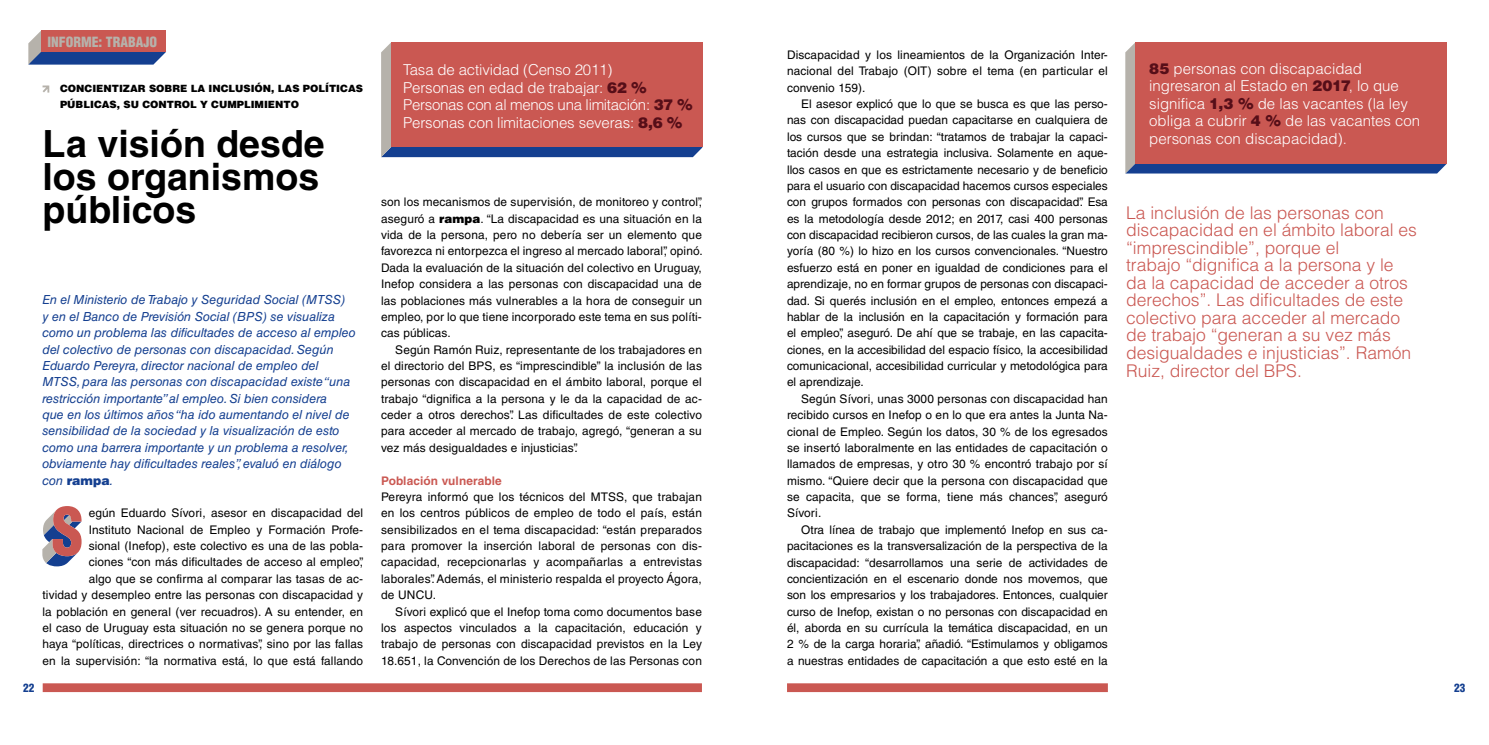
<style>
.page{position:relative;width:1489px;height:745px;background:#fff}
.page>*{position:absolute;margin:0;border:0;box-sizing:border-box;transform-origin:0 0}
.t1{font:700 37.5px/32.8px "Helvetica LT Std";color:#000}
.t2{font:300 17.5px/17.5px "Helvetica LT Std";color:#ca5852}
.t3{font:300 15px/17.5px "Helvetica LT Std";color:#fff}
.t4{font:900 condensed 13.75px "Helvetica LT Std";color:#b6b2ab}
.t5{font:italic 12.5px/16.4px "Helvetica LT Std";color:#143f90}
.t6{font:11.88px/16.4px "Helvetica LT Std";letter-spacing:.01em;color:#000;text-align:justify}
.t7{font:700 11.88px "Helvetica LT Std";letter-spacing:.01em;color:#ca5852}
.t8{font:900 condensed 11.25px "Helvetica LT Std";color:#143f90}
.t9{font:900 10px/16.4px "Helvetica LT Std";color:#000}
.s1{font-weight:900;font-style:normal}
.s2{font-weight:900;color:#560e18}
.s3{font-weight:900}
</style>
<div class="page">
<svg style="left:28px;top:31px;width:138px;height:34px;background:#42629f"></svg>
<div style="left:41px;top:30px;width:125px;height:22px;background:#ca5852"></div>
<svg style="left:42px;top:85px;width:8px;height:8px"></svg>
<div style="left:43px;top:682px;width:659px;height:9px;background:#ca5852"></div>
<svg style="left:42px;top:506px;width:40px;height:60px"></svg>
<div style="left:787px;top:682px;width:320px;height:9px;background:#ca5852"></div>
<svg style="left:1125px;top:43px;width:321px;height:130px;background:#49659b"></svg>
<div style="left:1135px;top:43px;width:311px;height:121px;background:#ca5852"></div>
<svg style="left:381px;top:43px;width:321px;height:114px;background:#405f99"></svg>
<div style="left:391px;top:43px;width:311px;height:104px;background:#ca5852"></div>
<p class="t4" style="left:47px;top:33px;width:111px">INFORME: TRABAJO</p>
<p class="t9" style="left:60px;top:80px;width:304px">CONCIENTIZAR SOBRE LA INCLUSIÓN, LAS POLÍTICAS<br>PÚBLICAS, SU CONTROL Y CUMPLIMIENTO</p>
<h1 class="t1" style="left:43px;top:127px;width:284px">La visión desde los organismos públicos</h1>
<p class="t5" style="left:42px;top:292px;width:315px">En el Ministerio de Trabajo y Seguridad Social (MTSS)<br>y en el Banco de Previsión Social (BPS) se visualiza como un problema las dificultades de acceso al empleo del colectivo de personas con discapacidad. Según Eduardo Pereyra, director nacional de empleo del MTSS, para las personas con discapacidad existe “una restricción importante” al empleo. Si bien considera<br>que en los últimos años “ha ido aumentando el nivel de sensibilidad de la sociedad y la visualización de esto como una barrera importante y un problema a resolver, obviamente hay dificultades reales”, evaluó en diálogo con <span class="s1">rampa</span>.</p>
<p class="t6" style="left:43px;top:504px;width:322px;text-align:right">egún Eduardo Sívori, asesor en discapacidad del<br>Instituto Nacional de Empleo y Formación Profe-<br>sional (Inefop), este colectivo es una de las pobla-<br>ciones “con más dificultades de acceso al empleo”,<br>algo que se confirma al comparar las tasas de ac-<br>tividad y desempleo entre las personas con discapacidad y la población en general (ver recuadros). A su entender, en el caso de Uruguay esta situación no se genera porque no haya “políticas, directrices o normativas”, sino por las fallas en la supervisión: “la normativa está, lo que está fallando</p>
<p class="t3" style="left:403px;top:61px;width:291px">Tasa de actividad (Censo 2011)<br>Personas en edad de trabajar: <span class="s2">62 % </span>Personas con al menos una limitación: <span class="s2">37 % </span>Personas con limitaciones severas: <span class="s2">8,6 %</span></p>
<p class="t6" style="left:381px;top:194px;width:323px">son los mecanismos de supervisión, de monitoreo y control”, aseguró a <span class="s3">rampa</span>. “La discapacidad es una situación en la vida de la persona, pero no debería ser un elemento que favorezca ni entorpezca el ingreso al mercado laboral”, opinó.<br>Dada la evaluación de la situación del colectivo en Uruguay, Inefop considera a las personas con discapacidad una de las poblaciones más vulnerables a la hora de conseguir un empleo, por lo que tiene incorporado este tema en sus políti&shy;cas públicas.</p>
<p class="t6" style="left:381px;top:341px;width:322px;text-indent:14px">Según Ramón Ruiz, representante de los trabajadores en el directorio del BPS, es “imprescindible” la inclusión de las personas con discapacidad en el ámbito laboral, porque el trabajo “dignifica a la persona y le da la capacidad de ac&shy;ceder a otros derechos”. Las dificultades de este colectivo para acceder al mercado de trabajo, agregó, “generan a su vez más desigualdades e injusticias”.</p>
<p class="t7" style="left:381px;top:473px;width:122px">Población vulnerable</p>
<p class="t6" style="left:381px;top:488px;width:322px">Pereyra informó que los técnicos del MTSS, que trabajan en los centros públicos de empleo de todo el país, están sensibilizados en el tema discapacidad: “están preparados para promover la inserción laboral de personas con dis&shy;capacidad, recepcionarlas y acompañarlas a entrevistas laborales”. Además, el ministerio respalda el proyecto Ágora, de UNCU.</p>
<p class="t6" style="left:381px;top:602px;width:322px;text-indent:14px">Sívori explicó que el Inefop toma como documentos base los aspectos vinculados a la capacitación, educación y trabajo de personas con discapacidad previstos en la Ley 18.651, la Convención de los Derechos de las Personas con</p>
<p class="t6" style="left:787px;top:47px;width:322px">Discapacidad y los lineamientos de la Organización Inter&shy;nacional del Trabajo (OIT) sobre el tema (en particular el convenio 159).</p>
<p class="t6" style="left:787px;top:96px;width:322px;text-indent:14px">El asesor explicó que lo que se busca es que las perso&shy;nas con discapacidad puedan capacitarse en cualquiera de los cursos que se brindan: “tratamos de trabajar la capaci&shy;tación desde una estrategia inclusiva. Solamente en aque&shy;llos casos en que es estrictamente necesario y de beneficio para el usuario con discapacidad hacemos cursos especiales con grupos formados con personas con discapacidad”. Esa es la metodología desde 2012; en 2017, casi 400 personas con discapacidad recibieron cursos, de las cuales la gran ma&shy;yoría (80 %) lo hizo en los cursos convencionales. “Nuestro esfuerzo está en poner en igualdad de condiciones para el aprendizaje, no en formar grupos de personas con discapaci&shy;dad. Si querés inclusión en el empleo, entonces empezá a hablar de la inclusión en la capacitación y formación para el empleo”, aseguró. De ahí que se trabaje, en las capacita&shy;ciones, en la accesibilidad del espacio físico, la accesibilidad comunicacional, accesibilidad curricular y metodológica para el aprendizaje.</p>
<p class="t6" style="left:787px;top:390px;width:322px;text-indent:14px">Según Sívori, unas 3000 personas con discapacidad han recibido cursos en Inefop o en lo que era antes la Junta Na&shy;cional de Empleo. Según los datos, 30 % de los egresados se insertó laboralmente en las entidades de capacitación o llamados de empresas, y otro 30 % encontró trabajo por sí mismo. “Quiere decir que la persona con discapacidad que se capacita, que se forma, tiene más chances”, aseguró Sívori.</p>
<p class="t6" style="left:787px;top:521px;width:322px;text-indent:14px">Otra línea de trabajo que implementó Inefop en sus ca&shy;pacitaciones es la transversalización de la perspectiva de la discapacidad: “desarrollamos una serie de actividades de concientización en el escenario donde nos movemos, que son los empresarios y los trabajadores. Entonces, cualquier curso de Inefop, existan o no personas con discapacidad en él, aborda en su currícula la temática discapacidad, en un 2 % de la carga horaria”, añadió. “Estimulamos y obligamos a nuestras entidades de capacitación a que esto esté en la</p>
<p class="t3" style="left:1149px;top:59px;width:272px"><span class="s2">85</span> personas con discapacidad ingresaron al Estado en <span class="s2">2017</span>, lo que significa <span class="s2">1,3 %</span> de las vacantes (la ley obliga a cubrir <span class="s2">4 %</span> de las vacantes con personas con discapacidad).</p>
<p class="t2" style="left:1125px;top:203px;width:292px">La inclusión de las personas con discapacidad en el ámbito laboral es “imprescindible”, porque el<br>trabajo “dignifica a la persona y le da la capacidad de acceder a otros derechos”. Las dificultades de este colectivo para acceder al mercado de trabajo “generan a su vez más desigualdades e injusticias”. Ramón<br>Ruiz, director del BPS.</p>
<p class="t8" style="left:23px;top:679px;width:13px">22</p>
<p class="t8" style="left:1453px;top:680px;width:13px">23</p>
</div>
